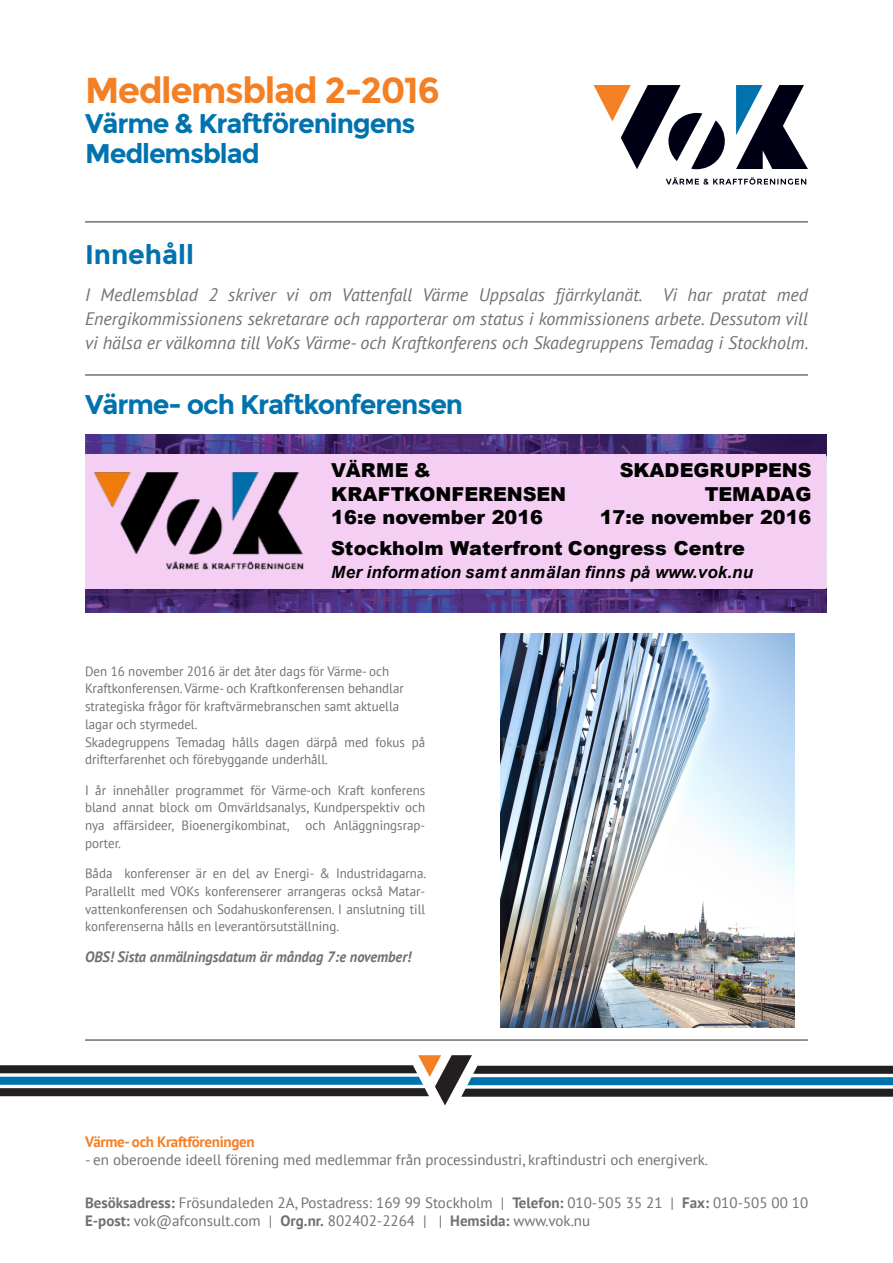
<style>
.page{position:relative;width:893px;height:1263px;background:#fff}
.page>*{position:absolute;margin:0;border:0;box-sizing:border-box;transform-origin:0 0}
.Rubriker{font:700 36px "Montserrat";letter-spacing:-.04em;color:#f48026}
.Rubriker-2{font:700 27px "Montserrat";letter-spacing:-.04em;color:#0073ae}
.Brödtext{font:700 27px "Montserrat";color:#0073ae}
.t1{font:900 19.2px/23.2px "Arial";color:#000}
.Brödtext-2{font:italic 18px/24px "PT Sans";color:#717074;text-align:justify}
.t2{font:italic 700 16.8px "Arial";letter-spacing:.01em;color:#000}
.t3{font:15px/18px "PT Sans";color:#717074}
.Brödtext-3{font:italic 700 15px "PT Sans";color:#717074;scale:.96 1}
.t4{font:700 15px "PT Sans";letter-spacing:-.02em;color:#f48026}
.Brödtext-4{font:13.5px/17.7px "PT Sans";color:#717074;text-align:justify;scale:.96 1}
.Underrubriker{font:13.5px/17.7px "PT Sans";color:#717074;scale:.96 1}
.s1{font-weight:700}
</style>
<div class="page">
<svg style="left:0;top:1055px;width:893px;height:50px"></svg>
<svg style="left:736px;top:85px;width:72px;height:84px"></svg>
<svg style="left:594px;top:85px;width:131px;height:84px"></svg>
<svg style="left:666px;top:177px;width:140px;height:8px"></svg>
<hr style="left:85px;top:221px;width:723px;height:2px;background:#717074">
<hr style="left:85px;top:374px;width:723px;height:2px;background:#717074">
<hr style="left:85px;top:1039px;width:723px;height:2px;background:#717074">
<img style="left:500px;top:633px;width:294px;height:394px">
<img style="left:85px;top:434px;width:742px;height:178px">
<div style="left:86px;top:454px;width:740px;height:135px;background:#f4cef3"></div>
<img style="left:94px;top:472px;width:210px;height:98px">
<p class="Rubriker" style="left:85px;top:69px;width:356px">Medlemsblad 2-2016</p>
<p class="Rubriker-2" style="left:85px;top:107px;width:332px">Värme &amp; Kraftföreningens</p>
<p class="Rubriker-2" style="left:85px;top:137px;width:176px">Medlemsblad</p>
<p class="Brödtext" style="left:85px;top:239px;width:110px">Innehåll</p>
<p class="Brödtext-2" style="left:85px;top:282px;width:725px">I Medlemsblad 2 skriver vi om Vattenfall Värme Uppsalas fjärrkylanät. Vi har pratat med Energikommissionens sekretarare och rapporterar om status i kommissionens arbete. Dessutom vill vi hälsa er välkomna till VoKs Värme- och Kraftkonferens och Skadegruppens Temadag i Stockholm.</p>
<p class="Rubriker-2" style="left:85px;top:389px;width:380px">Värme- och Kraftkonferensen</p>
<p class="t1" style="left:331px;top:458px;width:236px">VÄRME &amp;<br>KRAFTKONFERENSEN<br>16:e november 2016</p>
<p class="t1" style="left:600px;top:458px;width:213px;text-align:right">SKADEGRUPPENS<br>TEMADAG<br>17:e november 2016</p>
<p class="t1" style="left:331px;top:536px;width:415px">Stockholm Waterfront Congress Centre</p>
<p class="t2" style="left:331px;top:560px;width:423px">Mer information samt anmälan finns på www.vok.nu</p>
<p class="Underrubriker" style="left:85px;top:662px;width:334px">Den 16 november 2016 är det åter dags för Värme- och Kraftkonferensen. Värme- och Kraftkonferensen behandlar strategiska frågor för kraftvärmebranschen samt aktuella lagar och styrmedel.</p>
<p class="Brödtext-4" style="left:85px;top:733px;width:356px">Skadegruppens Temadag hålls dagen därpå med fokus på drifterfarenhet och förebyggande underhåll.</p>
<p class="Brödtext-4" style="left:85px;top:781px;width:356px">I år innehåller programmet för Värme-och Kraft konferens bland annat block om Omvärldsanalys, Kundperspektiv och nya affärsideer, Bioenergikombinat, och Anläggningsrap&shy;porter.</p>
<p class="Brödtext-4" style="left:85px;top:864px;width:357px">Båda konferenser är en del av Energi- &amp; Industridagarna.<br>Parallellt med VOKs konferenserer arrangeras också Matar&shy;vattenkonferensen och Sodahuskonferensen. I anslutning till konferenserna hålls en leverantörsutställning.</p>
<p class="Brödtext-3" style="left:85px;top:946px;width:341px">OBS! Sista anmälningsdatum är måndag 7:e november!</p>
<p class="t4" style="left:85px;top:1132px;width:171px">Värme- och Kraftföreningen</p>
<p class="t3" style="left:85px;top:1151px;width:625px">- en oberoende ideell förening med medlemmar från processindustri, kraftindustri och energiverk.</p>
<p class="t3" style="left:85px;top:1193px;width:725px"><span class="s1">Besöksadress:</span> Frösundaleden 2A, Postadress: 169 99 Stockholm | <span class="s1">Telefon:</span> 010-505 35 21 | <span class="s1">Fax:</span> 010-505 00 10<br><span class="s1">E-post:</span> vok@afconsult.com | <span class="s1">Org.nr.</span> 802402-2264 | | <span class="s1">Hemsida:</span> www.vok.nu</p>
</div>
